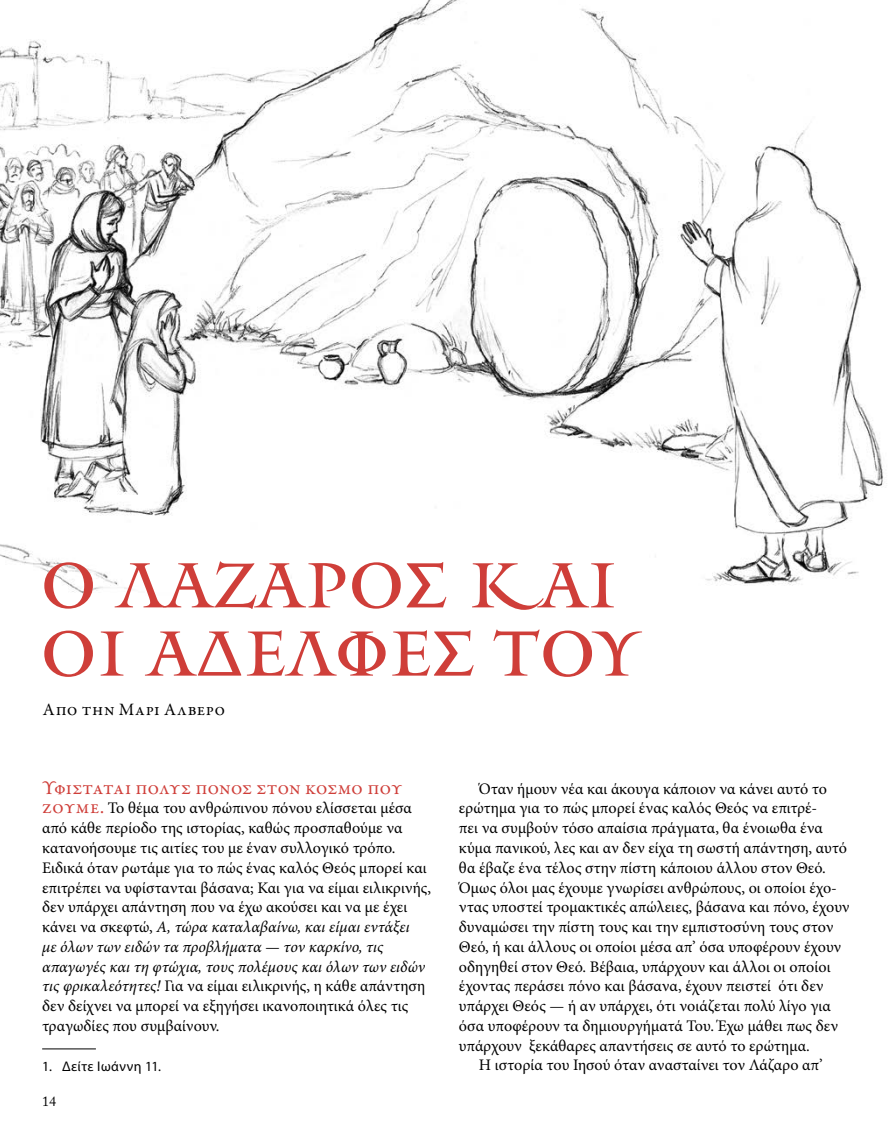
<style>
.page{position:relative;width:893px;height:1141px;background:#fff}
.page>*{position:absolute;margin:0;border:0;box-sizing:border-box;transform-origin:0 0}
.t1{font:63px/68.2px "PF Monument Alternate";color:#cf3e39}
.t2{font:19.25px "Garamond Premr Pro";letter-spacing:-.01em;color:#cf3e39}
.t3{font:17.5px "Garamond Premr Pro";letter-spacing:.04em;color:#000}
.t4{font:16.1px/19.8px "Minion Pro";color:#000}
.t5{font:14px "Myriad Pro";letter-spacing:.03em;color:#000}
.t6{font:14px "Adobe Caslon Pro";color:#000}
.s1{font-family:"Garamond Premr Pro";font-size:19.25px;color:#cf3e39}
.s2{font-style:italic}
</style>
<div class="page">
<img style="left:0;top:0;width:883px;height:594px">
<hr style="left:42px;top:1048px;width:54px;height:1px;background:#000">
<h1 class="t1" style="left:40px;top:553px;width:598px">Ο ΛΆΖΑΡΟΣ ΚΑΙ<br>ΟΙ ΑΔΕΛΦΈΣ ΤΟΥ</h1>
<p class="t3" style="left:43px;top:698px;width:184px">Από την Μαρί Αλβέρο</p>
<p class="t2" style="left:42px;top:776px;width:362px">Υφίσταται πολύς πόνος στον κόσμο που</p>
<p class="t4" style="left:42px;top:798px;width:390px"><span class="s1">ζούμε.</span> Το θέμα του ανθρώπινου πόνου ελίσσεται μέσα από κάθε περίοδο της ιστορίας, καθώς προσπαθούμε να κατανοήσουμε τις αιτίες του με έναν συλλογικό τρόπο.<br>Ειδικά όταν ρωτάμε για το πώς ένας καλός Θεός μπορεί και επιτρέπει να υφίστανται βάσανα; Και για να είμαι ειλικρινής, δεν υπάρχει απάντηση που να έχω ακούσει και να με έχει κάνει να σκεφτώ, <span class="s2">Α, τώρα καταλαβαίνω, και είμαι εντάξει<br>με όλων των ειδών τα προβλήματα — τον καρκίνο, τις απαγωγές και τη φτώχια, τους πολέμους και όλων των ειδών τις φρικαλεότητες!</span> Για να είμαι ειλικρινής, η κάθε απάντηση δεν δείχνει να μπορεί να εξηγήσει ικανοποιητικά όλες τις τραγωδίες που συμβαίνουν.</p>
<p class="t5" style="left:42px;top:1057px;width:120px">1. Δείτε Ιωάννη 11.</p>
<p class="t6" style="left:42px;top:1093px;width:15px">14</p>
<p class="t4" style="left:479px;top:779px;width:350px">Όταν ήμουν νέα και άκουγα κάποιον να κάνει αυτό το</p>
<p class="t4" style="left:459px;top:798px;width:360px">ερώτημα για το πώς μπορεί ένας καλός Θεός να επιτρέ-</p>
<p class="t4" style="left:459px;top:818px;width:366px">πει να συμβούν τόσο απαίσια πράγματα, θα ένοιωθα ένα</p>
<p class="t4" style="left:459px;top:838px;width:390px">κύμα πανικού, λες και αν δεν είχα τη σωστή απάντηση, αυτό</p>
<p class="t4" style="left:459px;top:858px;width:368px">θα έβαζε ένα τέλος στην πίστη κάποιου άλλου στον Θεό.</p>
<p class="t4" style="left:459px;top:878px;width:380px">Όμως όλοι μας έχουμε γνωρίσει ανθρώπους, οι οποίοι έχο-</p>
<p class="t4" style="left:459px;top:897px;width:392px">ντας υποστεί τρομακτικές απώλειες, βάσανα και πόνο, έχουν</p>
<p class="t4" style="left:459px;top:917px;width:376px">δυναμώσει την πίστη τους και την εμπιστοσύνη τους στον</p>
<p class="t4" style="left:459px;top:937px;width:384px">Θεό, ή και άλλους οι οποίοι μέσα απ’ όσα υποφέρουν έχουν</p>
<p class="t4" style="left:459px;top:957px;width:373px">οδηγηθεί στον Θεό. Βέβαια, υπάρχουν και άλλοι οι οποίοι</p>
<p class="t4" style="left:459px;top:976px;width:366px">έχοντας περάσει πόνο και βάσανα, έχουν πειστεί ότι δεν</p>
<p class="t4" style="left:459px;top:996px;width:374px">υπάρχει Θεός — ή αν υπάρχει, ότι νοιάζεται πολύ λίγο για</p>
<p class="t4" style="left:459px;top:1016px;width:381px">όσα υποφέρουν τα δημιουργήματά Του. Έχω μάθει πως δεν</p>
<p class="t4" style="left:459px;top:1036px;width:352px">υπάρχουν ξεκάθαρες απαντήσεις σε αυτό το ερώτημα.</p>
<p class="t4" style="left:479px;top:1055px;width:345px">Η ιστορία του Ιησού όταν ανασταίνει τον Λάζαρο απ’</p>
</div>
